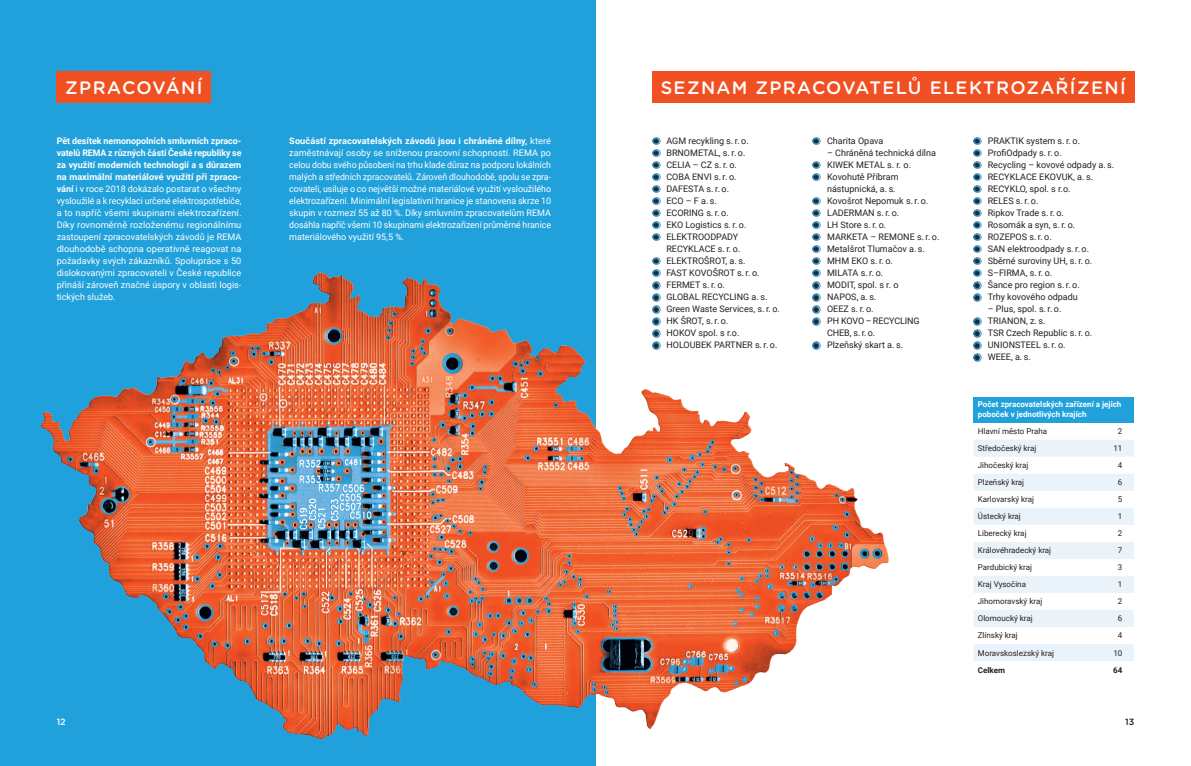
<style>
.page{position:relative;width:1191px;height:766px;background:#fff}
.page>*{position:absolute;margin:0;border:0;box-sizing:border-box;transform-origin:0 0}
.t1{font:500 18px "Gotham Rounded";letter-spacing:.075em;color:#fff}
.t2{font:9px/12px "Roboto";color:#fff;text-align:justify}
.t3{font:9px/12px "Roboto";color:#231f20}
.t4{font:500 9px "Gotham Rounded";color:#fff}
.t5{font:500 9px "Gotham Rounded";color:#231f20}
.t6{font:8px "Roboto";color:#231f20}
.t7{font:700 8px/9.6px "Roboto";color:#fff}
.t8{font:700 8px "Roboto";color:#231f20}
.s1{font-weight:700}
</style>
<div class="page">
<div style="left:0;top:0;width:595px;height:765px;background:#20a1db"></div>
<div style="left:57px;top:71px;width:154px;height:31px;background:#f05022"></div>
<div style="left:652px;top:71px;width:482px;height:31px;background:#f05022"></div>
<img style="left:40px;top:262px;width:849px;height:487px">
<svg style="left:652px;top:137px;width:8px;height:104px"></svg>
<svg style="left:652px;top:257px;width:8px;height:92px"></svg>
<svg style="left:813px;top:137px;width:7px;height:8px"></svg>
<svg style="left:813px;top:161px;width:7px;height:20px"></svg>
<svg style="left:813px;top:197px;width:7px;height:128px"></svg>
<svg style="left:813px;top:341px;width:7px;height:8px"></svg>
<svg style="left:973px;top:137px;width:8px;height:164px"></svg>
<svg style="left:973px;top:317px;width:8px;height:44px"></svg>
<div style="left:973px;top:397px;width:160px;height:25px;background:#20a1db"></div>
<svg style="left:974px;top:440px;width:159px;height:220px"></svg>
<h1 class="t1" style="left:65px;top:75px;width:139px">ZPRACOVÁNÍ</h1>
<h1 class="t1" style="left:660px;top:75px;width:466px">SEZNAM ZPRACOVATELŮ ELEKTROZAŘÍZENÍ</h1>
<p class="t2" style="left:57px;top:134px;width:186px"><span class="s1">Pět desítek nemonopolních smluvních zpraco&shy;vatelů REMA z různých částí České republiky se za využití moderních technologií a s důrazem na maximální materiálové využití při zpraco&shy;vání</span> i v roce 2018 dokázalo postarat o všechny vysloužilé a k recyklaci určené elektrospotřebiče, a to napříč všemi skupinami elektrozařízení.<br>Díky rovnoměrně rozloženému regionálnímu zastoupení zpracovatelských závodů je REMA dlouhodobě schopna operativně reagovat na požadavky svých zákazníků. Spolupráce s 50 dislokovanými zpracovateli v České republice přináší zároveň značné úspory v oblasti logis&shy;tických služeb.</p>
<p class="t2" style="left:289px;top:134px;width:263px"><span class="s1">Součástí zpracovatelských závodů jsou i chráněné dílny,</span> které zaměstnávají osoby se sníženou pracovní schopností. REMA po celou dobu svého působení na trhu klade důraz na podporu lokálních malých a středních zpracovatelů. Zároveň dlouhodobě, spolu se zpra&shy;covateli, usiluje o co největší možné materiálové využití vysloužilého elektrozařízení. Minimální legislativní hranice je stanovena skrze 10 skupin v rozmezí 55 až 80 %. Díky smluvním zpracovatelům REMA dosáhla napříč všemi 10 skupinami elektrozařízení průměrné hranice materiálového využití 95,5 %.</p>
<p class="t3" style="left:666px;top:134px;width:115px">AGM recykling s. r. o.<br>BRNOMETAL, s. r. o.<br>CELIA – CZ s. r. o.<br>COBA ENVI s. r. o.<br>DAFESTA s. r. o.<br>ECO – F a. s.<br>ECORING s. r. o.<br>EKO Logistics s. r. o.<br>ELEKTROODPADY<br>RECYKLACE s. r. o.<br>ELEKTROŠROT, a. s.<br>FAST KOVOŠROT s. r. o.<br>FERMET s. r. o.<br>GLOBAL RECYCLING a. s.<br>Green Waste Services, s. r. o.<br>HK ŠROT, s. r. o.<br>HOKOV spol. s r.o.<br>HOLOUBEK PARTNER s. r. o.</p>
<p class="t3" style="left:827px;top:134px;width:58px">Charita Opava</p>
<p class="t3" style="left:827px;top:146px;width:114px">– Chráněná technická dílna<br>KIWEK METAL s. r. o.<br>Kovohutě Příbram nástupnická, a. s.<br>Kovošrot Nepomuk s. r. o.<br>LADERMAN s. r. o.<br>LH Store s. r. o.<br>MARKETA – REMONE s. r. o.<br>Metalšrot Tlumačov a. s.<br>MHM EKO s. r. o.<br>MILATA s. r. o.<br>MODIT, spol. s r. o<br>NAPOS, a. s.<br>OEEZ s. r. o.<br>PH KOVO – RECYCLING<br>CHEB, s. r. o.<br>Plzeňský skart a. s.</p>
<p class="t3" style="left:987px;top:134px;width:128px">PRAKTIK system s. r. o.<br>ProfiOdpady s. r. o.<br>Recycling – kovové odpady a. s.<br>RECYKLACE EKOVUK, a. s.<br>RECYKLO, spol. s r.o.<br>RELES s. r. o.<br>Ripkov Trade s. r. o.<br>Rosomák a syn, s. r. o.<br>ROZEPOS s. r. o.<br>SAN elektroodpady s. r. o.<br>Sběrné suroviny UH, s. r. o.<br>S–FIRMA, s. r. o.<br>Šance pro region s. r. o.<br>Trhy kovového odpadu</p>
<p class="t3" style="left:987px;top:302px;width:106px">– Plus, spol. s. r. o.<br>TRIANON, z. s.<br>TSR Czech Republic s. r. o.<br>UNIONSTEEL s. r. o.<br>WEEE, a. s.</p>
<p class="t7" style="left:977px;top:399px;width:145px">Počet zpracovatelských zařízení a jejich poboček v jednotlivých krajích</p>
<p class="t6" style="left:977px;top:425px;width:71px">Hlavní město Praha</p>
<p class="t6" style="left:1118px;top:425px;width:6px">2</p>
<p class="t6" style="left:977px;top:442px;width:60px">Středočeský kraj</p>
<p class="t6" style="left:1113px;top:442px;width:10px">11</p>
<p class="t6" style="left:977px;top:459px;width:52px">Jihočeský kraj</p>
<p class="t6" style="left:1118px;top:459px;width:6px">4</p>
<p class="t6" style="left:977px;top:476px;width:48px">Plzeňský kraj</p>
<p class="t6" style="left:1118px;top:476px;width:6px">6</p>
<p class="t6" style="left:977px;top:493px;width:58px">Karlovarský kraj</p>
<p class="t6" style="left:1118px;top:493px;width:6px">5</p>
<p class="t6" style="left:977px;top:510px;width:45px">Ústecký kraj</p>
<p class="t6" style="left:1118px;top:510px;width:6px">1</p>
<p class="t6" style="left:977px;top:527px;width:50px">Liberecký kraj</p>
<p class="t6" style="left:1118px;top:527px;width:6px">2</p>
<p class="t6" style="left:977px;top:544px;width:75px">Královéhradecký kraj</p>
<p class="t6" style="left:1118px;top:544px;width:6px">7</p>
<p class="t6" style="left:977px;top:561px;width:56px">Pardubický kraj</p>
<p class="t6" style="left:1118px;top:561px;width:6px">3</p>
<p class="t6" style="left:977px;top:578px;width:50px">Kraj Vysočina</p>
<p class="t6" style="left:1118px;top:578px;width:6px">1</p>
<p class="t6" style="left:977px;top:595px;width:66px">Jihomoravský kraj</p>
<p class="t6" style="left:1118px;top:595px;width:6px">2</p>
<p class="t6" style="left:977px;top:613px;width:56px">Olomoucký kraj</p>
<p class="t6" style="left:1118px;top:613px;width:6px">6</p>
<p class="t6" style="left:977px;top:630px;width:41px">Zlínský kraj</p>
<p class="t6" style="left:1118px;top:630px;width:6px">4</p>
<p class="t6" style="left:977px;top:647px;width:78px">Moravskoslezský kraj</p>
<p class="t6" style="left:1113px;top:647px;width:10px">10</p>
<p class="t8" style="left:977px;top:664px;width:29px">Celkem</p>
<p class="t8" style="left:1113px;top:664px;width:11px">64</p>
<p class="t4" style="left:57px;top:715px;width:11px">12</p>
<p class="t5" style="left:1125px;top:715px;width:11px">13</p>
</div>
